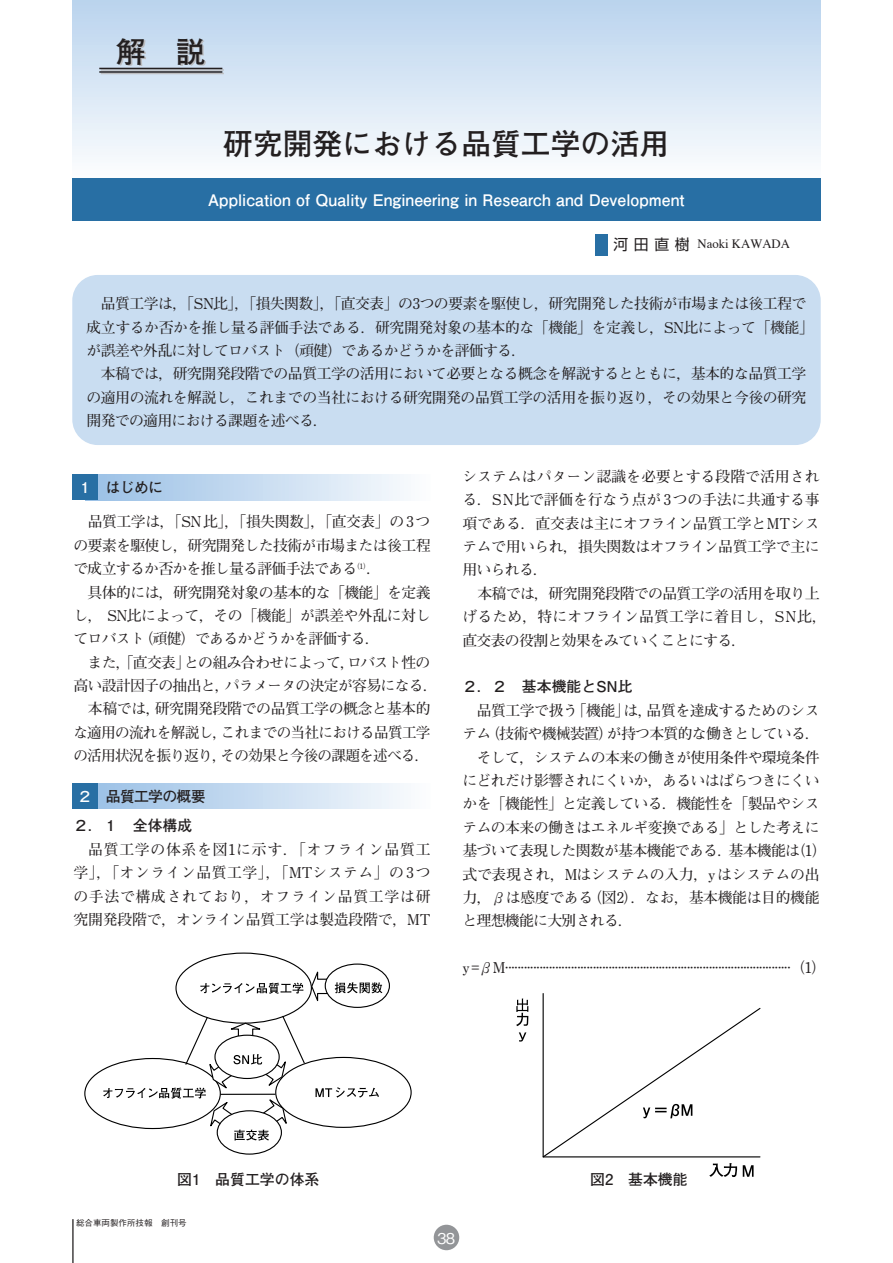
<style>
.page{position:relative;width:893px;height:1263px;background:#fff}
.page>*{position:absolute;margin:0;border:0;box-sizing:border-box;transform-origin:0 0}
.t1{font:700 29.7px "Futo Go B101 Pro";color:#231f20}
.t2{font:700 29.7px "Futo Go B101";color:#231f20}
.t3{font:700 15.9px "Futo Go B101 Pro";color:#fff}
.t4{font:700 14.85px/23.4px "Futo Min A101 Pro";letter-spacing:-.04em;color:#231f20;text-align:justify}
.t5{font:700 14.85px "Futo Go B101 Pro";color:#231f20}
.t6{font:700 14.85px "Futo Min A101 Pro";letter-spacing:-.02em;color:#231f20}
.t7{font:700 14.85px "Futo Go B101 Pro";letter-spacing:-.05em;color:#231f20}
.t8{font:500 14.85px "Gothic BBB Pro";color:#fff}
.t9{font:12.75px "Times";color:#231f20}
.t10{font:500 8.55px "Gothic BBB Pro";color:#231f20}
.s1{font-family:"Shin Go Pro";font-size:14.85px}
.s2{color:#fff}
</style>
<div class="page">
<div style="left:72px;top:0;width:749px;height:179px;background:linear-gradient(to bottom,#b9d3ed,#fcfdfe)"></div>
<div style="left:72px;top:179px;width:749px;height:42px;background:#286fa4"></div>
<div style="left:434px;top:1225px;width:25px;height:25px;background:#939598;border-radius:50%"></div>
<hr style="left:72px;top:1219px;width:2px;height:44px;background:#231f20">
<div style="left:72px;top:275px;width:749px;height:170px;background:#c9ddf1;border-radius:26px"></div>
<div style="left:85px;top:475px;width:346px;height:25px;background:linear-gradient(to right,#97bee5,#fbfcfe)"></div>
<div style="left:72px;top:475px;width:26px;height:25px;background:#286fa4"></div>
<div style="left:85px;top:783px;width:346px;height:26px;background:linear-gradient(to right,#97bee5,#fbfcfe)"></div>
<div style="left:72px;top:783px;width:26px;height:26px;background:#286fa4"></div>
<svg style="left:118px;top:39px;width:28px;height:27px"></svg>
<svg style="left:179px;top:39px;width:27px;height:27px"></svg>
<hr style="left:101px;top:69px;width:123px;height:2px;background:#bcbdc0">
<hr style="left:101px;top:73px;width:123px;height:1px;background:#bcbdc0">
<hr style="left:99px;top:68px;width:123px;height:1px;background:#231f20">
<hr style="left:99px;top:71px;width:123px;height:2px;background:#231f20">
<div style="left:595px;top:234px;width:13px;height:21px;background:#286fa4"></div>
<svg style="left:200px;top:982px;width:103px;height:12px"></svg>
<svg style="left:316px;top:1087px;width:63px;height:11px"></svg>
<svg style="left:103px;top:1015px;width:203px;height:126px"></svg>
<svg style="left:325px;top:964px;width:64px;height:43px"></svg>
<div style="left:325px;top:963px;width:65px;height:45px;border:1px solid #000;border-radius:50%"></div>
<svg style="left:311px;top:966px;width:71px;height:36px"></svg>
<svg style="left:516px;top:998px;width:13px;height:43px"></svg>
<svg style="left:542px;top:993px;width:218px;height:184px"></svg>
<h1 class="t2" style="left:116px;top:34px;width:91px">解　説</h1>
<h1 class="t1" style="left:223px;top:120px;width:448px">研究開発における品質工学の活用</h1>
<p class="t3" style="left:208px;top:187px;width:478px">Application of Quality Engineering in Research and Development</p>
<p class="t9" style="left:613px;top:238px;width:178px"><span class="s1">河田直樹</span> Naoki KAWADA</p>
<p class="t4" style="left:87px;top:290px;width:729px;text-align:left;text-indent:14px">品質工学は，「SN比」，「損失関数」，「直交表」の3つの要素を駆使し，研究開発した技術が市場または後工程で成立するか否かを推し量る評価手法である．研究開発対象の基本的な「機能」を定義し，SN比によって「機能」が誤差や外乱に対してロバスト（頑健）であるかどうかを評価する．</p>
<p class="t4" style="left:87px;top:360px;width:721px;text-indent:14px">本稿では，研究開発段階での品質工学の活用において必要となる概念を解説するとともに，基本的な品質工学の適用の流れを解説し，これまでの当社における研究開発の品質工学の活用を振り返り，その効果と今後の研究開発での適用における課題を述べる．</p>
<p class="t5" style="left:78px;top:475px;width:87px"><span class="s2">１</span> はじめに</p>
<p class="t4" style="left:73px;top:508px;width:359px;text-indent:14px">品質工学は，「SN比」，「損失関数」，「直交表」の 3つの要素を駆使し，研究開発した技術が市場または後工程で成立するか否かを推し量る評価手法である<sup>（1）</sup>．</p>
<p class="t4" style="left:73px;top:578px;width:359px;text-indent:14px">具体的には，研究開発対象の基本的な「機能」を定義し， SN比によって，その「機能」が誤差や外乱に対してロバスト（頑健）であるかどうかを評価する．</p>
<p class="t4" style="left:73px;top:649px;width:366px;text-align:center">また，「直交表」との組み合わせによって，ロバスト性の<br>高い設計因子の抽出と，パラメータの決定が容易になる．本稿では，研究開発段階での品質工学の概念と基本的<br>な適用の流れを解説し，これまでの当社における品質工学の活用状況を振り返り，その効果と今後の課題を述べる．</p>
<p class="t7" style="left:78px;top:784px;width:129px"><span class="s2">２</span> 品質工学の概要</p>
<p class="t5" style="left:73px;top:814px;width:121px">２．１ 全体構成</p>
<p class="t4" style="left:73px;top:836px;width:359px;text-indent:15px">品質工学の体系を図1に示す．「オフライン品質工学」，「オンライン品質工学」，「MTシステム」の3つの手法で構成されており，オフライン品質工学は研究開発段階で，オンライン品質工学は製造段階で，MT</p>
<p class="t4" style="left:462px;top:463px;width:359px">システムはパターン認識を必要とする段階で活用される．SN比で評価を行なう点が 3つの手法に共通する事項である．直交表は主にオフライン品質工学とMTシステムで用いられ，損失関数はオフライン品質工学で主に用いられる．</p>
<p class="t4" style="left:462px;top:580px;width:366px;text-align:left;text-indent:15px">本稿では，研究開発段階での品質工学の活用を取り上げるため，特にオフライン品質工学に着目し，SN比，直交表の役割と効果をみていくことにする．</p>
<p class="t5" style="left:462px;top:675px;width:172px">２．２ 基本機能とSN比</p>
<p class="t4" style="left:477px;top:697px;width:344px">品質工学で扱う「機能」は，品質を達成するためのシス</p>
<p class="t4" style="left:462px;top:720px;width:359px">テム（技術や機械装置）が持つ本質的な働きとしている．</p>
<p class="t4" style="left:477px;top:743px;width:344px">そして，システムの本来の働きが使用条件や環境条件</p>
<p class="t4" style="left:462px;top:767px;width:359px">にどれだけ影響されにくいか，あるいはばらつきにくい</p>
<p class="t4" style="left:462px;top:790px;width:359px">かを「機能性」と定義している．機能性を「製品やシス</p>
<p class="t4" style="left:462px;top:814px;width:359px">テムの本来の働きはエネルギ変換である」とした考えに</p>
<p class="t4" style="left:462px;top:837px;width:366px">基づいて表現した関数が基本機能である．基本機能は（1）</p>
<p class="t6" style="left:462px;top:862px;width:359px">式で表現され，Mはシステムの入力，yはシステムの出</p>
<p class="t4" style="left:462px;top:884px;width:359px">力，βは感度である（図2）．なお，基本機能は目的機能</p>
<p class="t4" style="left:462px;top:907px;width:172px">と理想機能に大別される．</p>
<p class="t4" style="left:462px;top:954px;width:366px">y =βM···························································································（1）</p>
<p class="t5" style="left:177px;top:1167px;width:144px">図1 品質工学の体系</p>
<p class="t5" style="left:590px;top:1167px;width:99px">図2 基本機能</p>
<p class="t10" style="left:76px;top:1216px;width:112px">総合車両製作所技報 創刊号</p>
<p class="t8" style="left:437px;top:1226px;width:20px">38</p>
</div>
